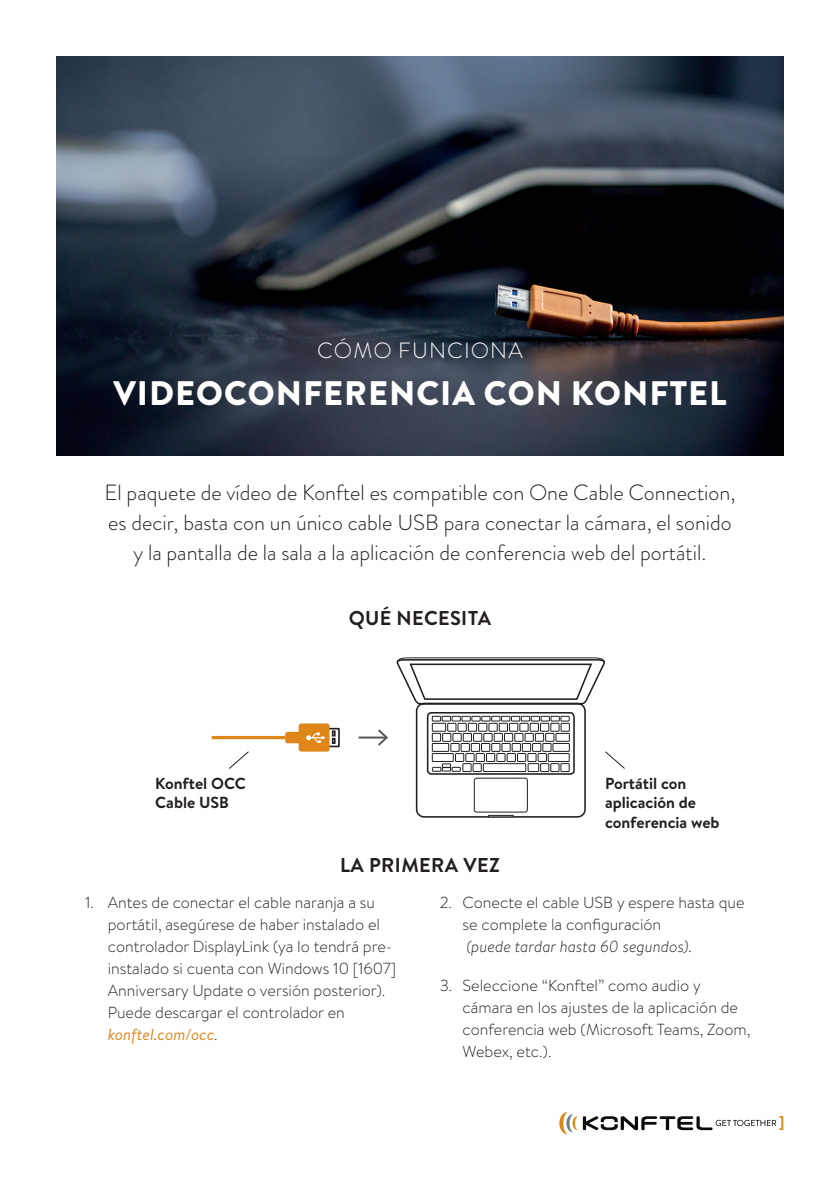
<style>
.page{position:relative;width:840px;height:1191px;background:#fff}
.page>*{position:absolute;margin:0;border:0;box-sizing:border-box;transform-origin:0 0}
.t1{font:900 34px "Brandon Grotesque";letter-spacing:.03em;color:#fff}
.t2{font:300 22px/30px "Brandon Grotesque";color:#231f20;text-align:center}
.t3{font:300 22px "Brandon Grotesque";letter-spacing:.05em;color:#fff}
.t4{font:700 20px "Brandon Text";letter-spacing:.02em;color:#231f20}
.t5{font:300 16px/22px "Brandon Text";color:#231f20}
.t6{font:700 16px/19.2px "Brandon Text";color:#231f20}
.t7{font:italic 300 16px "Brandon Text";color:#231f20}
.s1{font-weight:400;font-style:italic;color:#df8619}
</style>
<div class="page">
<img style="left:57px;top:57px;width:725px;height:398px">
<svg style="left:284px;top:723px;width:56px;height:29px"></svg>
<hr style="left:211px;top:736px;width:74px;height:3px;background:#df8619">
<hr style="left:358px;top:736px;width:28px;height:2px;background:#57585a">
<svg style="left:375px;top:729px;width:13px;height:17px"></svg>
<svg style="left:559px;top:1112px;width:223px;height:22px"></svg>
<svg style="left:229px;top:751px;width:20px;height:18px"></svg>
<svg style="left:396px;top:657px;width:229px;height:161px"></svg>
<h2 class="t3" style="left:317px;top:335px;width:207px">CÓMO FUNCIONA</h2>
<h1 class="t1" style="left:113px;top:369px;width:614px">VIDEOCONFERENCIA CON KONFTEL</h1>
<h2 class="t2" style="left:104px;top:477px;width:632px">El paquete de vídeo de Konftel es compatible con One Cable Connection, es decir, basta con un único cable USB para conectar la cámara, el sonido y la pantalla de la sala a la aplicación de conferencia web del portátil.</h2>
<p class="t6" style="left:155px;top:773px;width:92px">Konftel OCC<br>Cable USB</p>
<p class="t4" style="left:348px;top:604px;width:144px">QUÉ NECESITA</p>
<p class="t4" style="left:340px;top:851px;width:161px">LA PRIMERA VEZ</p>
<p class="t6" style="left:604px;top:773px;width:116px">Portátil con aplicación de conferencia web</p>
<p class="t5" style="left:108px;top:890px;width:290px;text-indent:-23px">1. Antes de conectar el cable naranja a su portátil, asegúrese de haber instalado el controlador DisplayLink (ya lo tendrá pre&shy;instalado si cuenta con Windows 10 [1607] Anniversary Update o versión posterior).<br>Puede descargar el controlador en <span class="s1">konftel.com/occ</span>.</p>
<p class="t5" style="left:462px;top:890px;width:283px;text-indent:-23px">2. Conecte el cable USB y espere hasta que se complete la configuración</p>
<p class="t7" style="left:466px;top:935px;width:227px">(puede tardar hasta 60 segundos).</p>
<p class="t5" style="left:462px;top:973px;width:289px;text-indent:-23px">3. Seleccione “Konftel” como audio y cámara en los ajustes de la aplicación de conferencia web (Microsoft Teams, Zoom, Webex, etc.).</p>
</div>
